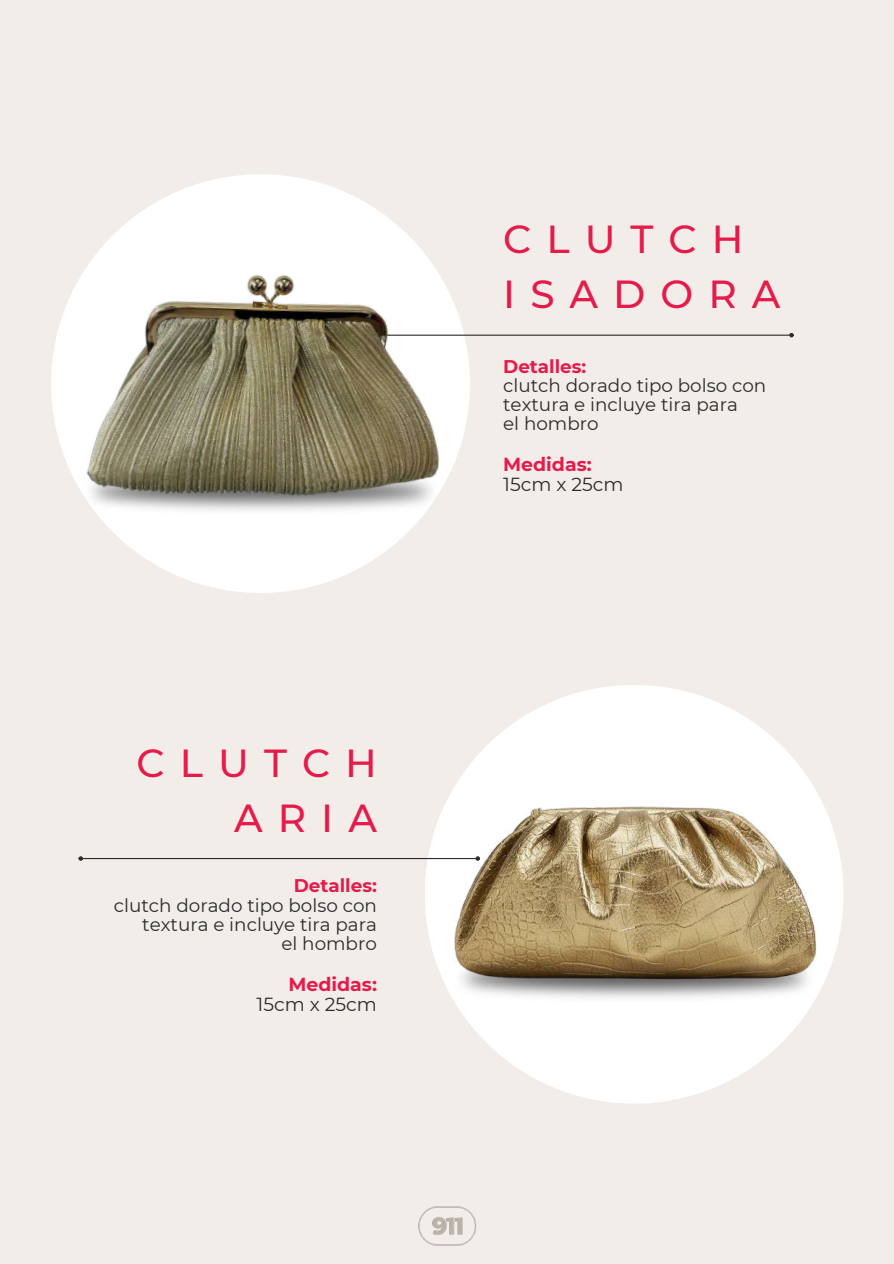
<style>
.page{position:relative;width:894px;height:1264px;background:#fff}
.page>*{position:absolute;margin:0;border:0;box-sizing:border-box;transform-origin:0 0}
.t1{font:500 39px/54.4px "Montserrat";letter-spacing:.385em;color:#e51b4b}
.t2{font:18.9px "Montserrat";color:#2b2b2d}
.t3{font:700 18.9px "Montserrat";color:#e51b4b}
.t4{font:18.3px/19.2px "Montserrat";color:#2b2b2d}
.t5{font:700 18.3px "Montserrat";color:#e51b4b}
</style>
<div class="page">
<div style="left:0;top:0;width:893px;height:1263px;background:#f2ede9"></div>
<div style="left:51px;top:174px;width:419px;height:419px;background:#fff;border-radius:50%"></div>
<hr style="left:359px;top:334px;width:430px;height:2px;background:#2b2b2d">
<svg style="left:789px;top:333px;width:4px;height:4px"></svg>
<img style="left:418px;top:1206px;width:58px;height:40px">
<div style="left:424px;top:685px;width:419px;height:418px;background:#fff;border-radius:50%"></div>
<hr style="left:83px;top:858px;width:392px;height:1px;background:#2b2b2d">
<svg style="left:78px;top:856px;width:5px;height:4px"></svg>
<img style="left:451px;top:995px;width:366px;height:6px">
<img style="left:437px;top:796px;width:396px;height:199px">
<img style="left:57px;top:248px;width:413px;height:279px">
<h1 class="t1" style="left:137px;top:736px;width:242px;text-align:right">CLUTCH<br>ARIA</h1>
<p class="t5" style="left:293px;top:874px;width:85px">Detalles:</p>
<p class="t4" style="left:114px;top:895px;width:264px;text-align:right">clutch dorado tipo bolso con textura e incluye tira para<br>el hombro</p>
<p class="t3" style="left:288px;top:972px;width:90px">Medidas:</p>
<p class="t2" style="left:256px;top:992px;width:122px">15cm x 25cm</p>
<h1 class="t1" style="left:503px;top:212px;width:278px">CLUTCH<br>ISADORA</h1>
<p class="t5" style="left:503px;top:355px;width:85px">Detalles:</p>
<p class="t4" style="left:503px;top:375px;width:264px">clutch dorado tipo bolso con textura e incluye tira para<br>el hombro</p>
<p class="t3" style="left:503px;top:452px;width:90px">Medidas:</p>
<p class="t2" style="left:503px;top:472px;width:122px">15cm x 25cm</p>
</div>
